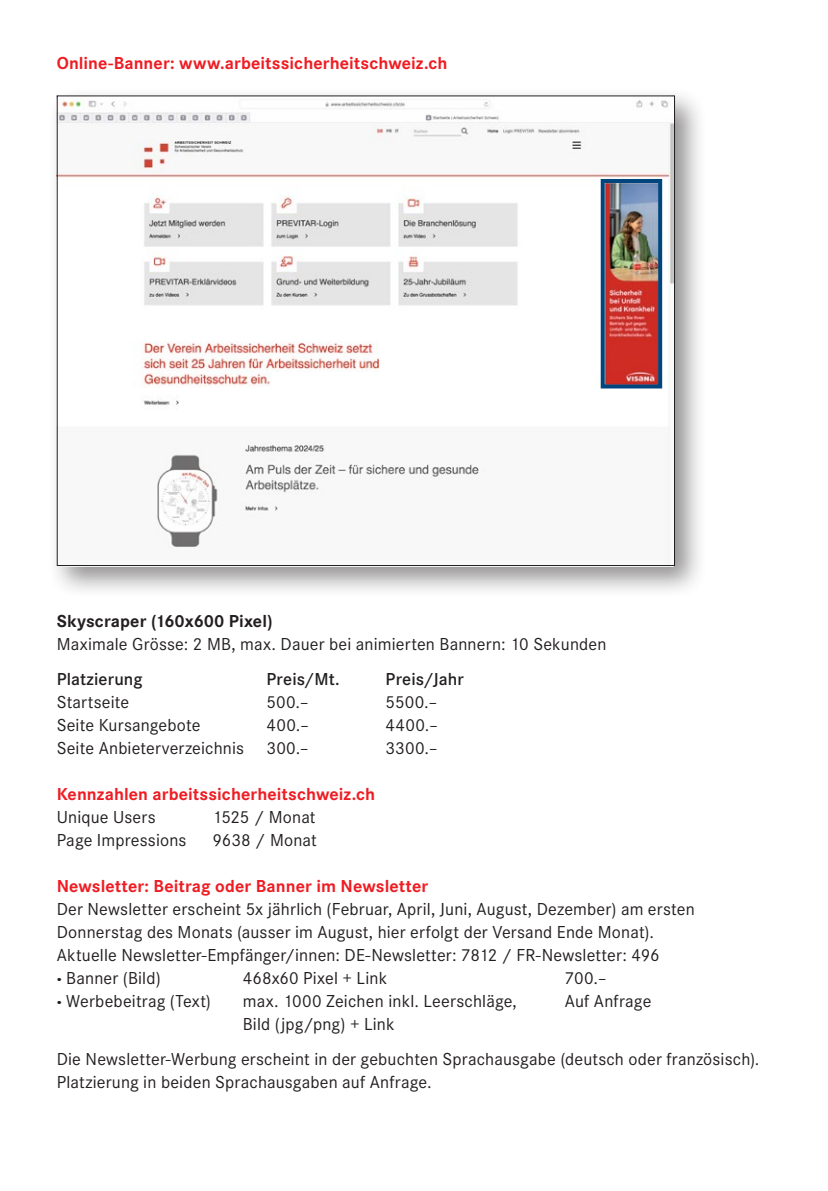
<style>
.page{position:relative;width:828px;height:1191px;background:#fff}
.page>*{position:absolute;margin:0;border:0;box-sizing:border-box;transform-origin:0 0}
.t1{font:18px/23px "Corporate S Pro";letter-spacing:.01em;color:#231f20}
.t2{font:700 18px "Corporate S Pro";letter-spacing:.005em;color:#ee1d23}
.t3{font:600 18px "Corporate S Pro";letter-spacing:.005em;color:#231f20}
.t4{font:700 18px "Corporate S Pro";letter-spacing:.005em;color:#231f20}
.s1{font-weight:800}
</style>
<div class="page">
<div style="left:47px;top:86px;width:661px;height:512px;background:#231f20;opacity:.5"></div>
<img style="left:59px;top:97px;width:614px;height:467px">
<img style="left:599px;top:177px;width:65px;height:213px">
<p class="t2" style="left:57px;top:49px;width:392px">Online-Banner: www.arbeitssicherheitschweiz.ch</p>
<p class="t4" style="left:57px;top:607px;width:217px">Skyscraper (160x600 Pixel)</p>
<p class="t1" style="left:57px;top:631px;width:551px">Maximale Grösse: 2 MB, max. Dauer bei animierten Bannern: 10 Sekunden</p>
<p class="t3" style="left:57px;top:666px;width:87px">Platzierung</p>
<p class="t3" style="left:266px;top:666px;width:75px">Preis/Mt.</p>
<p class="t3" style="left:386px;top:666px;width:80px">Preis/Jahr</p>
<p class="t1" style="left:57px;top:689px;width:74px">Startseite</p>
<p class="t1" style="left:266px;top:689px;width:44px">500.–</p>
<p class="t1" style="left:386px;top:689px;width:53px">5500.–</p>
<p class="t1" style="left:57px;top:712px;width:145px">Seite Kursangebote</p>
<p class="t1" style="left:266px;top:712px;width:44px">400.–</p>
<p class="t1" style="left:386px;top:712px;width:54px">4400.–</p>
<p class="t1" style="left:57px;top:735px;width:254px">Seite Anbieterverzeichnis 300.–</p>
<p class="t1" style="left:386px;top:735px;width:54px">3300.–</p>
<p class="t2" style="left:57px;top:780px;width:320px">Kennzahlen arbeitssicherheitschweiz.ch</p>
<p class="t1" style="left:57px;top:804px;width:100px">Unique Users</p>
<p class="t1" style="left:213px;top:804px;width:104px">1525 / Monat</p>
<p class="t1" style="left:57px;top:827px;width:131px">Page Impressions</p>
<p class="t1" style="left:213px;top:827px;width:106px">9638 / Monat</p>
<p class="t2" style="left:57px;top:872px;width:373px">Newsletter: Beitrag oder Banner im Newsletter</p>
<p class="t1" style="left:57px;top:896px;width:640px">Der Newsletter erscheint 5x jährlich (Februar, April, Juni, August, Dezember) am ersten Donnerstag des Monats (ausser im August, hier erfolgt der Versand Ende Monat).<br>Aktuelle Newsletter-Empfänger/innen: DE-Newsletter: 7812 / FR-Newsletter: 496<br><span class="s1">·</span> Banner (Bild)</p>
<p class="t1" style="left:243px;top:965px;width:146px">468x60 Pixel + Link</p>
<p class="t1" style="left:565px;top:965px;width:43px">700.–</p>
<p class="t1" style="left:57px;top:988px;width:156px"><span class="s1">·</span> Werbebeitrag (Text)</p>
<p class="t1" style="left:243px;top:988px;width:276px">max. 1000 Zeichen inkl. Leerschläge,</p>
<p class="t1" style="left:565px;top:988px;width:88px">Auf Anfrage</p>
<p class="t1" style="left:57px;top:1005px;width:704px;line-height:35px;text-indent:186px">Bild (jpg/png) + Link<br>Die Newsletter-Werbung erscheint in der gebuchten Sprachausgabe (deutsch oder französisch).</p>
<p class="t1" style="left:57px;top:1069px;width:377px">Platzierung in beiden Sprachausgaben auf Anfrage.</p>
</div>
